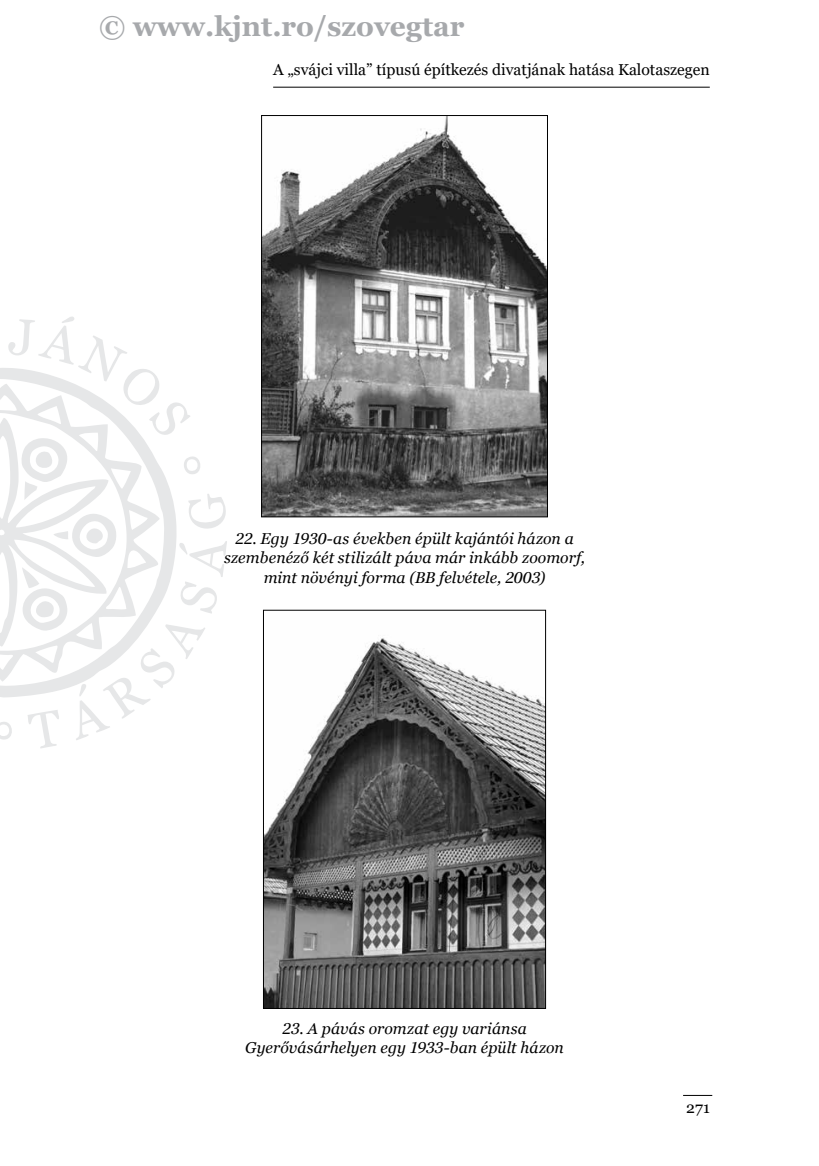
<style>
.page{position:relative;width:819px;height:1166px;background:#fff}
.page>*{position:absolute;margin:0;border:0;box-sizing:border-box;transform-origin:0 0}
.t1{font:700 28px "Georgia";color:#a7a9ac}
.t2{font:italic 15.75px/19.2px "Georgia";letter-spacing:.005em;color:#000;text-align:center}
.t3{font:15.75px "Georgia";color:#000}
</style>
<div class="page">
<hr style="left:273px;top:87px;width:436px;height:1px;background:#000">
<svg style="left:683px;top:1095px;width:29px;height:1px"></svg>
<svg style="left:0;top:316px;width:227px;height:432px"></svg>
<img style="left:263px;top:117px;width:283px;height:398px">
<div style="left:261px;top:115px;width:287px;height:402px;border:1px solid #000"></div>
<img style="left:265px;top:638px;width:279px;height:369px">
<div style="left:263px;top:610px;width:283px;height:399px;border:1px solid #000"></div>
<h1 class="t1" style="left:99px;top:8px;width:367px">© www.kjnt.ro/szovegtar</h1>
<p class="t3" style="left:273px;top:60px;width:438px">A „svájci villa” típusú építkezés divatjának hatása Kalotaszegen</p>
<p class="t2" style="left:224px;top:529px;width:362px">22. Egy 1930-as években épült kajántói házon a szembenéző két stilizált páva már inkább zoomorf, mint növényi forma (BB felvétele, 2003)</p>
<p class="t2" style="left:245px;top:1019px;width:320px">23. A pávás oromzat egy variánsa<br>Gyerővásárhelyen egy 1933-ban épült házon</p>
<p class="t3" style="left:686px;top:1098px;width:25px">271</p>
</div>
